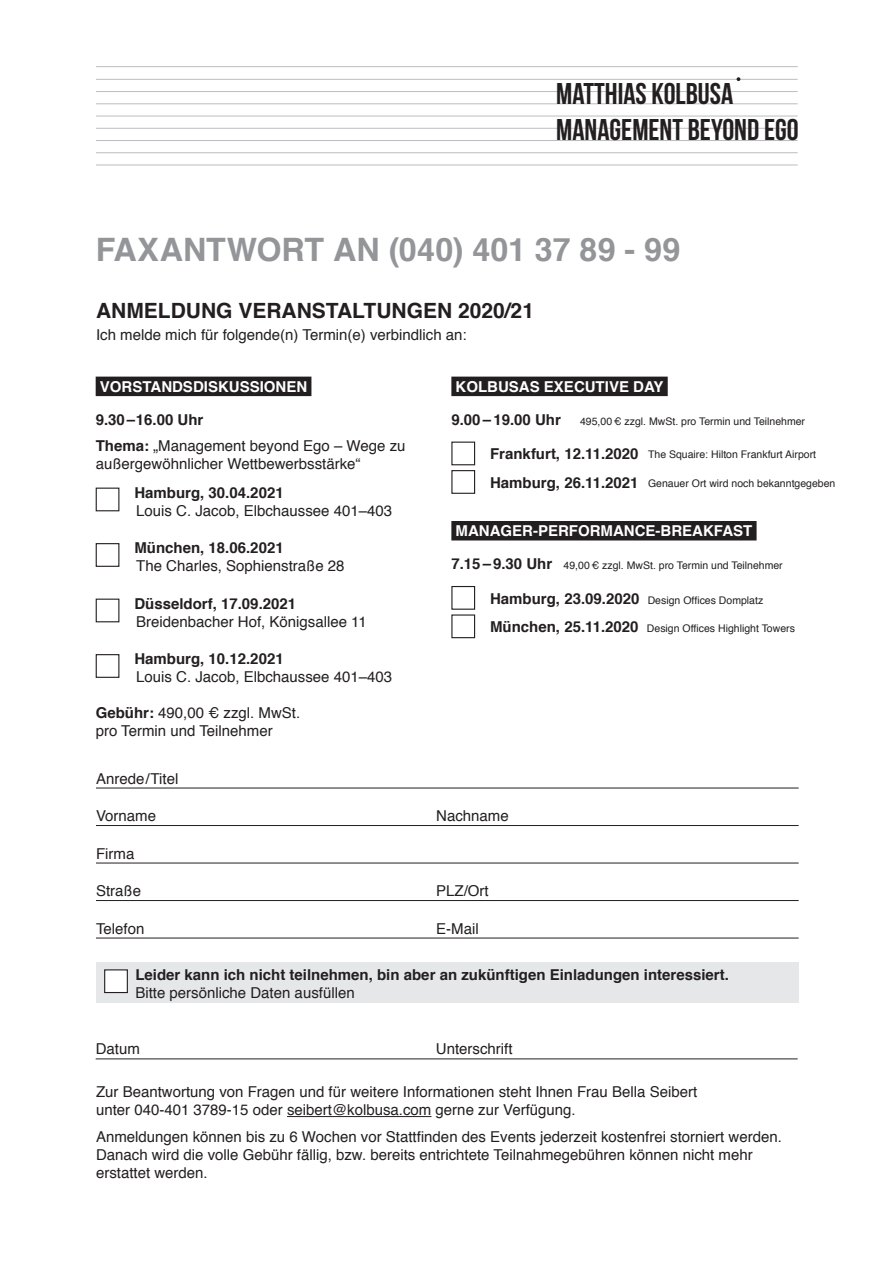
<style>
.page{position:relative;width:893px;height:1263px;background:#fff}
.page>*{position:absolute;margin:0;border:0;box-sizing:border-box;transform-origin:0 0}
.t1{font:700 32.25px "Helvetica";color:#939598}
.t2{font:30px "Bebas Neue";color:#231f20}
.t3{font:700 21px "Helvetica";color:#231f20}
.t4{font:15px/18px "Helvetica";color:#231f20}
.t5{font:700 15px/28.5px "Helvetica";color:#231f20}
.t6{font:700 15px "Helvetica";color:#fff}
.t7{font:10.5px "Helvetica";color:#231f20}
.s1{font-weight:700}
.s2{font-weight:700;font-size:15px}
</style>
<div class="page">
<hr style="left:96px;top:79px;width:702px;height:1px;background:#bcbdc0">
<hr style="left:96px;top:66px;width:702px;height:1px;background:#bcbdc0">
<hr style="left:96px;top:91px;width:702px;height:1px;background:#bcbdc0">
<hr style="left:96px;top:104px;width:702px;height:1px;background:#bcbdc0">
<hr style="left:96px;top:116px;width:702px;height:1px;background:#bcbdc0">
<hr style="left:96px;top:128px;width:702px;height:1px;background:#bcbdc0">
<hr style="left:96px;top:152px;width:702px;height:1px;background:#bcbdc0">
<hr style="left:96px;top:165px;width:702px;height:1px;background:#bcbdc0">
<hr style="left:96px;top:140px;width:702px;height:1px;background:#bcbdc0">
<svg style="left:737px;top:77px;width:3px;height:4px"></svg>
<hr style="left:96px;top:788px;width:703px;height:1px;background:#231f20">
<hr style="left:96px;top:825px;width:703px;height:1px;background:#231f20">
<hr style="left:96px;top:863px;width:703px;height:1px;background:#231f20">
<hr style="left:96px;top:900px;width:703px;height:1px;background:#231f20">
<hr style="left:96px;top:938px;width:703px;height:1px;background:#231f20">
<div style="left:96px;top:377px;width:215px;height:19px;background:#231f20"></div>
<div style="left:96px;top:488px;width:23px;height:23px;border:1px solid #231f20"></div>
<div style="left:96px;top:543px;width:23px;height:24px;border:1px solid #231f20"></div>
<div style="left:96px;top:599px;width:23px;height:23px;border:1px solid #231f20"></div>
<div style="left:96px;top:654px;width:23px;height:24px;border:1px solid #231f20"></div>
<hr style="left:96px;top:1059px;width:702px;height:1px;background:#231f20">
<div style="left:451px;top:377px;width:217px;height:19px;background:#231f20"></div>
<div style="left:451px;top:442px;width:24px;height:23px;border:1px solid #231f20"></div>
<div style="left:451px;top:470px;width:24px;height:24px;border:1px solid #231f20"></div>
<div style="left:451px;top:521px;width:306px;height:19px;background:#231f20"></div>
<div style="left:451px;top:586px;width:24px;height:24px;border:1px solid #231f20"></div>
<div style="left:451px;top:614px;width:24px;height:24px;border:1px solid #231f20"></div>
<div style="left:96px;top:962px;width:703px;height:41px;background:#e6e7e9"></div>
<div style="left:105px;top:970px;width:22px;height:22px;background:#fff"></div>
<div style="left:104px;top:969px;width:24px;height:24px;border:1px solid #231f20"></div>
<hr style="left:287px;top:1116px;width:144px;height:1px;background:#231f20">
<h2 class="t2" style="left:556px;top:77px;width:179px">MATTHIAS KOLBUSA</h2>
<h2 class="t2" style="left:556px;top:114px;width:244px">MANAGEMENT BEYOND EGO</h2>
<h1 class="t1" style="left:96px;top:224px;width:586px">FAXANTWORT AN (040) 401 37 89 - 99</h1>
<h3 class="t3" style="left:96px;top:293px;width:439px">ANMELDUNG VERANSTALTUNGEN 2020/21</h3>
<p class="t4" style="left:96px;top:326px;width:372px">Ich melde mich für folgende(n) Termin(e) verbindlich an:</p>
<p class="t6" style="left:100px;top:374px;width:209px">VORSTANDSDISKUSSIONEN</p>
<p class="t4" style="left:96px;top:407px;width:311px;line-height:26.5px"><span class="s1">9.30–16.00 Uhr<br>Thema:</span> „Management beyond Ego – Wege zu</p>
<p class="t4" style="left:96px;top:455px;width:266px">außergewöhnlicher Wettbewerbsstärke“</p>
<p class="t5" style="left:134px;top:478px;width:151px">Hamburg, 30.04.2021</p>
<p class="t4" style="left:136px;top:502px;width:257px">Louis C. Jacob, Elbchaussee 401–403</p>
<p class="t5" style="left:134px;top:534px;width:151px">München, 18.06.2021</p>
<p class="t4" style="left:136px;top:557px;width:210px">The Charles, Sophienstraße 28</p>
<p class="t5" style="left:134px;top:589px;width:163px">Düsseldorf, 17.09.2021</p>
<p class="t4" style="left:136px;top:613px;width:232px">Breidenbacher Hof, Königsallee 11</p>
<p class="t5" style="left:134px;top:645px;width:151px">Hamburg, 10.12.2021</p>
<p class="t4" style="left:136px;top:668px;width:257px">Louis C. Jacob, Elbchaussee 401–403</p>
<p class="t4" style="left:96px;top:704px;width:206px"><span class="s1">Gebühr:</span> 490,00 € zzgl. MwSt. pro Termin und Teilnehmer</p>
<p class="t6" style="left:456px;top:374px;width:209px">KOLBUSAS EXECUTIVE DAY</p>
<p class="t5" style="left:451px;top:405px;width:111px">9.00 – 19.00 Uhr</p>
<p class="t5" style="left:490px;top:440px;width:150px">Frankfurt, 12.11.2020<br>Hamburg, 26.11.2021</p>
<p class="t6" style="left:456px;top:519px;width:298px">MANAGER-PERFORMANCE-BREAKFAST</p>
<p class="t5" style="left:451px;top:550px;width:102px">7.15 – 9.30 Uhr</p>
<p class="t7" style="left:490px;top:592px;width:275px"><span class="s2">Hamburg, 23.09.2020</span> Design Offices Domplatz</p>
<p class="t7" style="left:490px;top:620px;width:306px"><span class="s2">München, 25.11.2020</span> Design Offices Highlight Towers</p>
<p class="t7" style="left:580px;top:413px;width:227px">495,00 € zzgl. MwSt. pro Termin und Teilnehmer</p>
<p class="t7" style="left:648px;top:447px;width:170px">The Squaire: Hilton Frankfurt Airport</p>
<p class="t7" style="left:648px;top:475px;width:189px">Genauer Ort wird noch bekanntgegeben</p>
<p class="t7" style="left:564px;top:557px;width:221px">49,00 € zzgl. MwSt. pro Termin und Teilnehmer</p>
<p class="t4" style="left:96px;top:770px;width:84px">Anrede / Titel</p>
<p class="t4" style="left:96px;top:807px;width:62px">Vorname</p>
<p class="t4" style="left:436px;top:807px;width:74px">Nachname</p>
<p class="t4" style="left:96px;top:845px;width:40px">Firma</p>
<p class="t4" style="left:96px;top:882px;width:47px">Straße</p>
<p class="t4" style="left:436px;top:882px;width:54px">PLZ/Ort</p>
<p class="t4" style="left:96px;top:920px;width:50px">Telefon</p>
<p class="t4" style="left:436px;top:920px;width:44px">E-Mail</p>
<p class="t5" style="left:135px;top:960px;width:595px">Leider kann ich nicht teilnehmen, bin aber an zukünftigen Einladungen interessiert.</p>
<p class="t4" style="left:135px;top:984px;width:221px">Bitte persönliche Daten ausfüllen</p>
<p class="t4" style="left:96px;top:1040px;width:46px">Datum</p>
<p class="t4" style="left:436px;top:1040px;width:78px">Unterschrift</p>
<p class="t4" style="left:96px;top:1083px;width:603px">Zur Beantwortung von Fragen und für weitere Informationen steht Ihnen Frau Bella Seibert unter 040-401 3789-15 oder seibert@kolbusa.com gerne zur Verfügung.</p>
<p class="t4" style="left:96px;top:1128px;width:687px">Anmeldungen können bis zu 6 Wochen vor Stattfinden des Events jederzeit kostenfrei storniert werden.<br>Danach wird die volle Gebühr fällig, bzw. bereits entrichtete Teilnahmegebühren können nicht mehr erstattet werden.</p>
</div>
